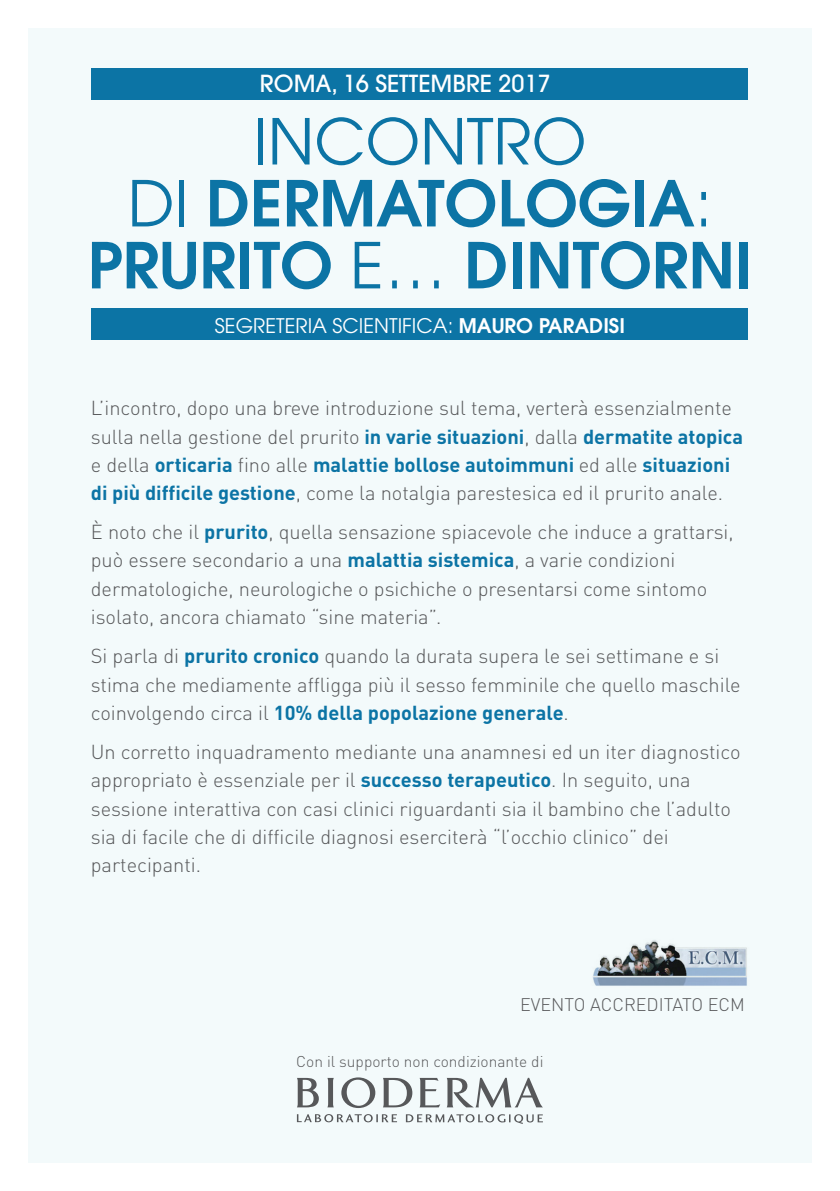
<style>
.page{position:relative;width:840px;height:1191px;background:#fff}
.page>*{position:absolute;margin:0;border:0;box-sizing:border-box;transform-origin:0 0}
.t1{font:600 62.8px "Avant Garde";color:#0c74a5}
.t2{font:62.8px "Avant Garde";color:#0c74a5}
.t3{font:500 23.4px "Avant Garde";color:#fff}
.t4{font:300 20px/28.2px "DIN Pro";color:#57585a}
.t5{font:20px "Avant Garde";color:#fff}
.t6{font:300 18px "DIN Pro";color:#57585a}
.t7{font:300 15.4px "DIN Pro";color:#57585a}
.s1{font-weight:400}
.s2{font-weight:600}
.s3{font-weight:700;color:#0c74a5}
</style>
<div class="page">
<div style="left:28px;top:28px;width:783px;height:1134px;background:#f3fafb"></div>
<svg style="left:341px;top:1077px;width:34px;height:31px"></svg>
<svg style="left:297px;top:1078px;width:21px;height:29px"></svg>
<svg style="left:419px;top:1078px;width:21px;height:29px"></svg>
<svg style="left:383px;top:1078px;width:29px;height:29px"></svg>
<svg style="left:327px;top:1078px;width:6px;height:29px"></svg>
<svg style="left:447px;top:1077px;width:95px;height:30px"></svg>
<svg style="left:297px;top:1114px;width:100px;height:8px"></svg>
<svg style="left:405px;top:1114px;width:137px;height:10px"></svg>
<img style="left:592px;top:940px;width:155px;height:46px">
<div style="left:91px;top:308px;width:657px;height:32px;background:#0c74a5"></div>
<div style="left:91px;top:69px;width:657px;height:31px;background:#0c74a5"></div>
<p class="t3" style="left:260px;top:69px;width:292px">ROMA, 16 SETTEMBRE 2017</p>
<p class="t2" style="left:253px;top:104px;width:334px">INCONTRO</p>
<p class="t1" style="left:128px;top:162px;width:586px"><span class="s1">DI</span> DERMATOLOGIA<span class="s1">:</span></p>
<p class="t1" style="left:87px;top:224px;width:666px">PRURITO <span class="s1">E…</span> DINTORNI</p>
<p class="t5" style="left:215px;top:314px;width:411px">SEGRETERIA SCIENTIFICA: <span class="s2">MAURO PARADISI</span></p>
<p class="t4" style="left:91px;top:392px;width:653px">L’incontro, dopo una breve introduzione sul tema, verterà essenzialmente sulla nella gestione del prurito <span class="s3">in varie situazioni</span>, dalla <span class="s3">dermatite atopica </span>e della <span class="s3">orticaria</span> fino alle <span class="s3">malattie bollose autoimmuni</span> ed alle <span class="s3">situazioni di più difficile gestione</span>, come la notalgia parestesica ed il prurito anale.</p>
<p class="t4" style="left:91px;top:516px;width:644px">È noto che il <span class="s3">prurito</span>, quella sensazione spiacevole che induce a grattarsi, può essere secondario a una <span class="s3">malattia sistemica</span>, a varie condizioni dermatologiche, neurologiche o psichiche o presentarsi come sintomo isolato, ancora chiamato “sine materia”.</p>
<p class="t4" style="left:91px;top:640px;width:651px">Si parla di <span class="s3">prurito cronico</span> quando la durata supera le sei settimane e si stima che mediamente affligga più il sesso femminile che quello maschile coinvolgendo circa il <span class="s3">10% della popolazione generale</span>.</p>
<p class="t4" style="left:91px;top:736px;width:651px">Un corretto inquadramento mediante una anamnesi ed un iter diagnostico appropriato è essenziale per il <span class="s3">successo terapeutico</span>. In seguito, una sessione interattiva con casi clinici riguardanti sia il bambino che l’adulto sia di facile che di difficile diagnosi eserciterà “l’occhio clinico” dei partecipanti.</p>
<p class="t6" style="left:520px;top:990px;width:226px">EVENTO ACCREDITATO ECM</p>
<p class="t7" style="left:296px;top:1049px;width:248px">Con il supporto non condizionante di</p>
</div>
